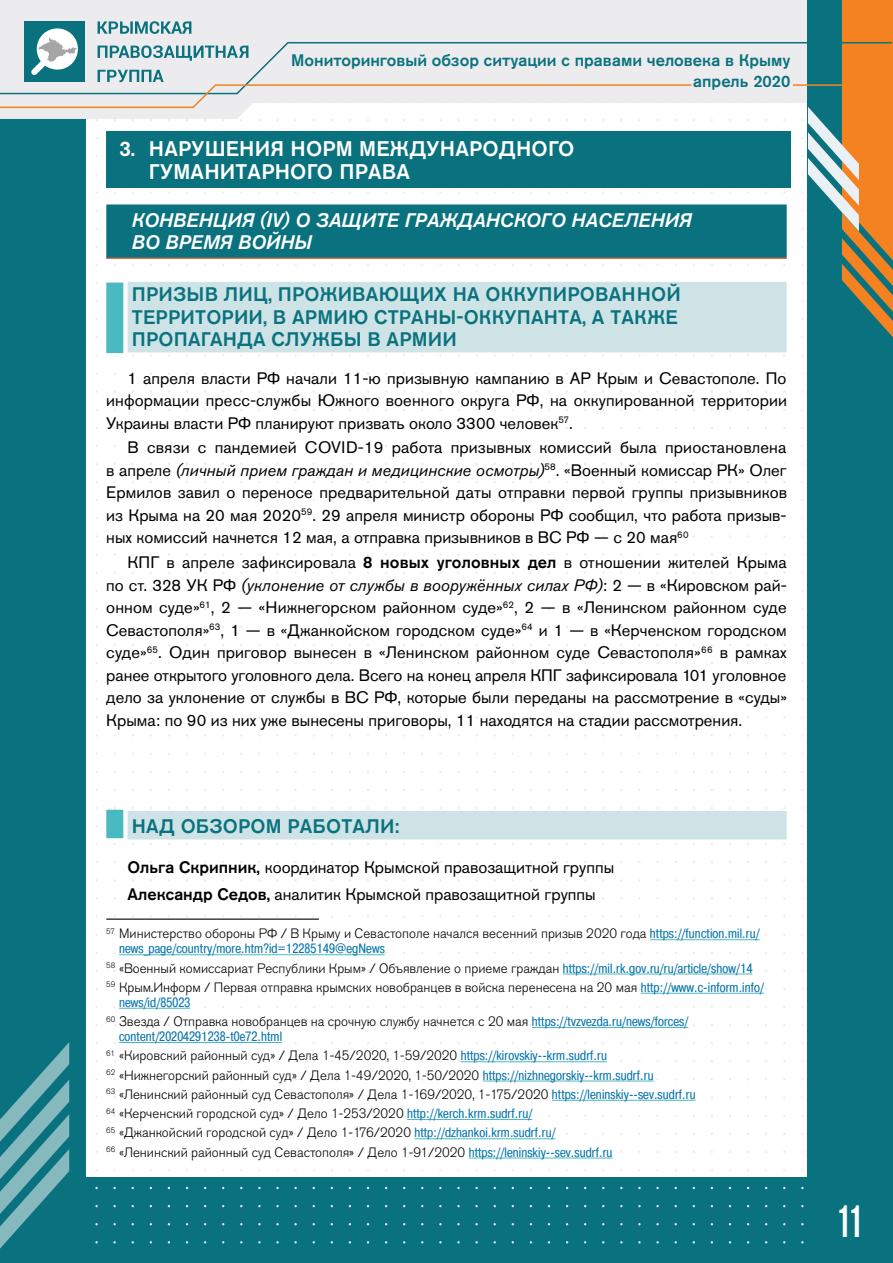
<style>
.page{position:relative;width:893px;height:1263px;background:#fff}
.page>*{position:absolute;margin:0;border:0;box-sizing:border-box;transform-origin:0 0}
.t1{font:500 condensed 45px "Akzidenz Grotesk Pro";color:#fff}
.t2{font:500 21px/22.5px "Akzidenz Grotesk Pro";letter-spacing:.01em;color:#fff}
.t3{font:500 19.5px/22.5px "Akzidenz Grotesk Pro";letter-spacing:.01em;color:#0a727e}
.t4{font:italic 500 19.5px/22.5px "Akzidenz Grotesk Pro";letter-spacing:.01em;color:#fff}
.t5{font:16.5px/22.5px "Akzidenz Grotesk Pro";color:#000;text-align:justify}
.t6{font:500 16.5px/20.7px "Akzidenz Grotesk Pro";color:#0a727e;text-align:right}
.t7{font:300 13.5px/19.2px "Akzidenz Grotesk Pro";color:#000}
.t8{font:13.5px "Pragmatica Cond C";letter-spacing:.01em;color:#0976ae}
.s1{font-style:italic}
.s2{font-weight:500}
.s3{font-family:"Pragmatica Cond C";font-weight:400;color:#0976ae}
</style>
<div class="page">
<div style="left:0;top:1178px;width:893px;height:85px;background:#0a727e"></div>
<div style="left:0;top:0;width:85px;height:1263px;background:#0a727e"></div>
<svg style="left:0;top:0;width:808px;height:119px;fill:#ececee"></svg>
<div style="left:808px;top:0;width:85px;height:1263px;background:#0a727e"></div>
<svg style="left:842px;top:0;width:51px;height:338px"></svg>
<svg style="left:801px;top:101px;width:58px;height:130px"></svg>
<svg style="left:0;top:1042px;width:69px;height:206px"></svg>
<div style="left:24px;top:21px;width:61px;height:61px;background:#0a727e"></div>
<svg style="left:38px;top:28px;width:39px;height:13px"></svg>
<svg style="left:98px;top:21px;width:20px;height:13px"></svg>
<svg style="left:120px;top:21px;width:13px;height:13px"></svg>
<svg style="left:135px;top:21px;width:24px;height:13px"></svg>
<svg style="left:161px;top:21px;width:10px;height:13px"></svg>
<svg style="left:171px;top:21px;width:20px;height:13px"></svg>
<svg style="left:0;top:41px;width:893px;height:54px;background:#cdd4d0"></svg>
<svg style="left:0;top:83px;width:693px;height:26px"></svg>
<hr style="left:793px;top:84px;width:100px;height:2px;background:#f48220">
<div style="left:106px;top:132px;width:685px;height:56px;background:#0a727e"></div>
<div style="left:106px;top:204px;width:681px;height:54px;background:#0a727e"></div>
<hr style="left:106px;top:258px;width:681px;height:1px;background:#f15a22">
<div style="left:128px;top:282px;width:659px;height:70px;background:#cee3e5"></div>
<div style="left:106px;top:283px;width:17px;height:70px;background:#4bb9c2"></div>
<div style="left:128px;top:811px;width:659px;height:28px;background:#cee3e5"></div>
<div style="left:106px;top:810px;width:17px;height:28px;background:#4bb9c2"></div>
<hr style="left:106px;top:918px;width:213px;height:2px;background:#000">
<hr style="left:650px;top:939px;width:110px;height:1px;background:#4bb9c2">
<hr style="left:119px;top:954px;width:266px;height:1px;background:#4bb9c2">
<hr style="left:563px;top:974px;width:189px;height:1px;background:#4bb9c2">
<hr style="left:641px;top:993px;width:123px;height:1px;background:#4bb9c2">
<hr style="left:119px;top:1008px;width:71px;height:1px;background:#4bb9c2">
<hr style="left:532px;top:1027px;width:156px;height:1px;background:#4bb9c2">
<hr style="left:119px;top:1042px;width:163px;height:1px;background:#4bb9c2">
<hr style="left:461px;top:1061px;width:146px;height:1px;background:#4bb9c2">
<hr style="left:483px;top:1081px;width:171px;height:1px;background:#4bb9c2">
<hr style="left:552px;top:1100px;width:144px;height:1px;background:#4bb9c2">
<hr style="left:407px;top:1119px;width:125px;height:1px;background:#4bb9c2">
<hr style="left:414px;top:1138px;width:142px;height:1px;background:#4bb9c2">
<hr style="left:469px;top:1158px;width:143px;height:1px;background:#4bb9c2">
<p class="t6" style="left:291px;top:49px;width:501px">Мониторинговый обзор ситуации с правами человека в Крыму апрель 2020</p>
<p class="t2" style="left:149px;top:137px;width:427px;text-indent:-30px">3. НАРУШЕНИЯ НОРМ МЕЖДУНАРОДНОГО<br>ГУМАНИТАРНОГО ПРАВА</p>
<p class="t4" style="left:132px;top:208px;width:561px">КОНВЕНЦИЯ (IV) О ЗАЩИТЕ ГРАЖДАНСКОГО НАСЕЛЕНИЯ<br>ВО ВРЕМЯ ВОЙНЫ</p>
<p class="t3" style="left:132px;top:283px;width:550px">ПРИЗЫВ ЛИЦ, ПРОЖИВАЮЩИХ НА ОККУПИРОВАННОЙ<br>ТЕРРИТОРИИ, В АРМИЮ СТРАНЫ-ОККУПАНТА, А ТАКЖЕ<br>ПРОПАГАНДА СЛУЖБЫ В АРМИИ</p>
<p class="t5" style="left:106px;top:367px;width:682px;text-indent:21px">1 апреля власти РФ начали 11-ю призывную кампанию в АР Крым и Севастополе. По информации пресс-службы Южного военного округа РФ, на оккупированной территории Украины власти РФ планируют призвать около 3300 человек<sup>57</sup>.</p>
<p class="t5" style="left:106px;top:436px;width:682px;text-indent:21px">В связи с пандемией COVID-19 работа призывных комиссий была приостановлена в апреле <span class="s1">(личный прием граждан и медицинские осмотры)</span><sup>58</sup>. «Военный комиссар РК» Олег Ермилов завил о переносе предварительной даты отправки первой группы призывников из Крыма на 20 мая 2020<sup>59</sup>. 29 апреля министр обороны РФ сообщил, что работа призыв&shy;ных комиссий начнется 12 мая, а отправка призывников в ВС РФ — с 20 мая<sup>60</sup></p>
<p class="t5" style="left:106px;top:551px;width:682px;text-indent:21px">КПГ в апреле зафиксировала <span class="s2">8 новых уголовных дел</span> в отношении жителей Крыма по ст. 328 УК РФ <span class="s1">(уклонение от службы в вооружённых силах РФ)</span>: 2 — в «Кировском рай&shy;онном суде»<sup>61</sup>, 2 — «Нижнегорском районном суде»<sup>62</sup>, 2 — в «Ленинском районном суде Севастополя»<sup>63</sup>, 1 — в «Джанкойском городском суде»<sup>64</sup> и 1 — в «Керченском городском суде»<sup>65</sup>. Один приговор вынесен в «Ленинском районном суде Севастополя»<sup>66</sup> в рамках ранее открытого уголовного дела. Всего на конец апреля КПГ зафиксировала 101 уголовное дело за уклонение от службы в ВС РФ, которые были переданы на рассмотрение в «суды» Крыма: по 90 из них уже вынесены приговоры, 11 находятся на стадии рассмотрения.</p>
<p class="t3" style="left:132px;top:815px;width:269px">НАД ОБЗОРОМ РАБОТАЛИ:</p>
<p class="t5" style="left:128px;top:853px;width:488px;line-height:27px"><span class="s2">Ольга Скрипник,</span> координатор Крымской правозащитной группы<br><span class="s2">Александр Седов,</span> аналитик Крымской правозащитной группы</p>
<p class="t7" style="left:106px;top:924px;width:655px"><sup>57</sup> Министерство обороны РФ / В Крыму и Севастополе начался весенний призыв 2020 года <span class="s3">https://function.mil.ru/</span></p>
<p class="t8" style="left:119px;top:941px;width:267px">news_page/country/more.htm?id=12285149@egNews</p>
<p class="t7" style="left:106px;top:958px;width:659px"><sup>58</sup> «Военный комиссариат Республики Крым» / Объявление о приеме граждан <span class="s3">https://mil.rk.gov.ru/ru/article/show/14<br></span><sup>59</sup> Крым.Информ / Первая отправка крымских новобранцев в войска перенесена на 20 мая <span class="s3">http://www.c-inform.info/</span></p>
<p class="t8" style="left:119px;top:994px;width:73px">news/id/85023</p>
<p class="t7" style="left:106px;top:1012px;width:583px"><sup>60</sup> Звезда / Отправка новобранцев на срочную службу начнется с 20 мая <span class="s3">https://tvzvezda.ru/news/forces/</span></p>
<p class="t8" style="left:119px;top:1029px;width:164px">content/20204291238-t0e72.html</p>
<p class="t7" style="left:106px;top:1046px;width:591px"><sup>61</sup> «Кировский районный суд» / Дела 1-45/2020, 1-59/2020 <span class="s3">https://kirovskiy--krm.sudrf.ru<br></span><sup>62</sup> «Нижнегорский районный суд» / Дела 1-49/2020, 1-50/2020 <span class="s3">https://nizhnegorskiy--krm.sudrf.ru<br></span><sup>63</sup> «Ленинский районный суд Севастополя» / Дела 1-169/2020, 1-175/2020 <span class="s3">https://leninskiy--sev.sudrf.ru </span><sup>64</sup> «Керченский городской суд» / Дело 1-253/2020 <span class="s3">http://kerch.krm.sudrf.ru/<br></span><sup>65</sup> «Джанкойский городской суд» / Дело 1-176/2020 <span class="s3">http://dzhankoi.krm.sudrf.ru/<br></span><sup>66</sup> «Ленинский районный суд Севастополя» / Дело 1-91/2020 <span class="s3">https://leninskiy--sev.sudrf.ru</span></p>
<h1 class="t1" style="left:836px;top:1192px;width:29px">11</h1>
</div>
